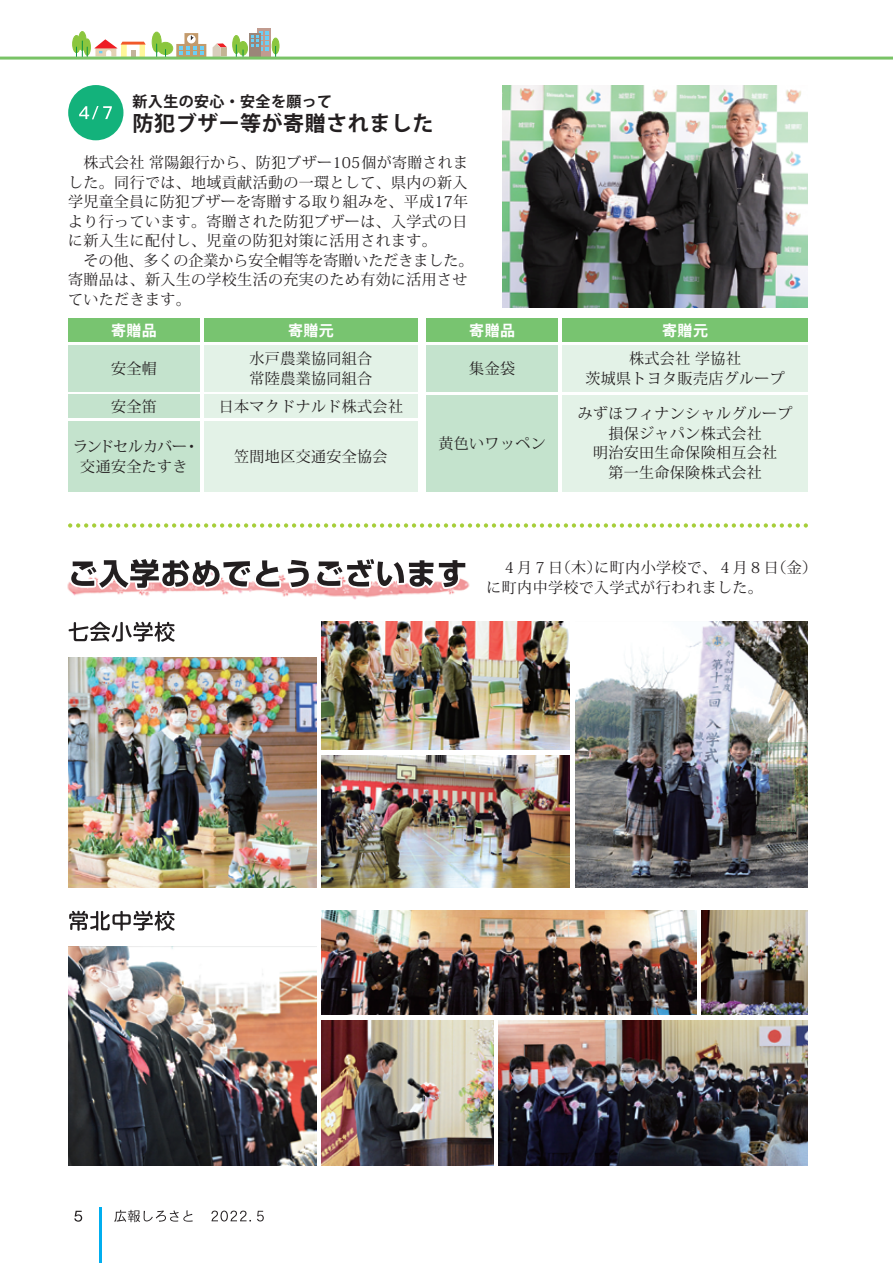
<style>
.page{position:relative;width:893px;height:1263px;background:#fff}
.page>*{position:absolute;margin:0;border:0;box-sizing:border-box;transform-origin:0 0}
.t1{font:700 21px "Koz Go Pro";letter-spacing:.025em;color:#231f20}
.t2{font:15px/19.5px "Koz Min Pro";letter-spacing:.025em;color:#231f20}
.t3{font:15px/19.5px "Koz Min Pro";color:#231f20;text-align:center}
.t4{font:700 15px "Koz Go Pro";letter-spacing:.025em;color:#231f20}
.t5{font:700 15px "Koz Go Pro";letter-spacing:.025em;color:#fff}
</style>
<div class="page">
<img style="left:72px;top:584px;width:398px;height:16px">
<svg style="left:68px;top:523px;width:740px;height:5px"></svg>
<svg style="left:74px;top:1211px;width:8px;height:11px"></svg>
<svg style="left:114px;top:1210px;width:79px;height:12px"></svg>
<svg style="left:211px;top:1210px;width:40px;height:11px"></svg>
<svg style="left:257px;top:1211px;width:7px;height:10px"></svg>
<hr style="left:99px;top:1208px;width:2px;height:55px;background:#00aeef">
<svg style="left:257px;top:29px;width:14px;height:28px"></svg>
<div style="left:84px;top:39px;width:6px;height:16px;background:#8bc63e;border-radius:50%"></div>
<div style="left:84px;top:39px;width:7px;height:16px;border:1px solid #8bc63e;border-radius:50%"></div>
<div style="left:78px;top:32px;width:8px;height:18px;background:#8bc63e;border-radius:50%"></div>
<div style="left:78px;top:31px;width:8px;height:20px;border:1px solid #8bc63e;border-radius:50%"></div>
<svg style="left:213px;top:43px;width:14px;height:14px"></svg>
<div style="left:73px;top:36px;width:7px;height:17px;background:#8bc63e;border-radius:50%"></div>
<div style="left:72px;top:35px;width:9px;height:18px;border:1px solid #8bc63e;border-radius:50%"></div>
<svg style="left:76px;top:41px;width:12px;height:16px"></svg>
<div style="left:152px;top:32px;width:9px;height:20px;background:#8bc63e;border-radius:50%"></div>
<div style="left:152px;top:32px;width:9px;height:20px;border:1px solid #8bc63e;border-radius:50%"></div>
<div style="left:158px;top:42px;width:15px;height:13px;background:#8bc63e;border-radius:50%"></div>
<div style="left:158px;top:42px;width:15px;height:13px;border:1px solid #8bc63e;border-radius:50%"></div>
<svg style="left:156px;top:44px;width:1px;height:13px"></svg>
<div style="left:249px;top:33px;width:12px;height:25px;background:#9b8679"></div>
<svg style="left:251px;top:31px;width:17px;height:19px"></svg>
<svg style="left:176px;top:33px;width:30px;height:24px"></svg>
<div style="left:233px;top:36px;width:7px;height:17px;background:#8bc63e;border-radius:50%"></div>
<div style="left:232px;top:35px;width:8px;height:19px;border:1px solid #8bc63e;border-radius:50%"></div>
<div style="left:239px;top:42px;width:9px;height:13px;background:#8bc63e;border-radius:50%"></div>
<div style="left:238px;top:41px;width:10px;height:14px;border:1px solid #8bc63e;border-radius:50%"></div>
<svg style="left:236px;top:44px;width:1px;height:13px"></svg>
<svg style="left:272px;top:38px;width:7px;height:16px"></svg>
<div style="left:272px;top:38px;width:7px;height:16px;border:1px solid #8bc63e;border-radius:50%"></div>
<svg style="left:94px;top:39px;width:52px;height:18px"></svg>
<hr style="left:0;top:57px;width:893px;height:3px;background:#79c366">
<div style="left:204px;top:421px;width:214px;height:70px;background:#e3f2e7"></div>
<div style="left:68px;top:421px;width:132px;height:70px;background:#c4e3cd"></div>
<div style="left:204px;top:395px;width:214px;height:23px;background:#e3f2e7"></div>
<div style="left:68px;top:395px;width:132px;height:23px;background:#c4e3cd"></div>
<div style="left:426px;top:395px;width:132px;height:96px;background:#c4e3cd"></div>
<div style="left:562px;top:395px;width:246px;height:96px;background:#e3f2e7"></div>
<div style="left:204px;top:345px;width:214px;height:47px;background:#e3f2e7"></div>
<div style="left:68px;top:345px;width:132px;height:47px;background:#c4e3cd"></div>
<div style="left:426px;top:345px;width:132px;height:47px;background:#c4e3cd"></div>
<div style="left:562px;top:345px;width:246px;height:47px;background:#e3f2e7"></div>
<div style="left:204px;top:319px;width:214px;height:23px;background:#78c470"></div>
<div style="left:68px;top:319px;width:132px;height:23px;background:#78c470"></div>
<div style="left:426px;top:319px;width:132px;height:23px;background:#78c470"></div>
<div style="left:562px;top:319px;width:246px;height:23px;background:#78c470"></div>
<img style="left:322px;top:755px;width:248px;height:132px">
<img style="left:68px;top:657px;width:248px;height:230px">
<img style="left:575px;top:621px;width:233px;height:266px">
<img style="left:322px;top:621px;width:248px;height:129px">
<img style="left:68px;top:946px;width:248px;height:219px">
<img style="left:322px;top:910px;width:374px;height:104px">
<img style="left:701px;top:910px;width:107px;height:104px">
<img style="left:499px;top:1020px;width:309px;height:145px">
<img style="left:322px;top:1020px;width:171px;height:145px">
<img style="left:503px;top:85px;width:305px;height:223px">
<div style="left:68px;top:85px;width:55px;height:55px;background:#13b27b;border-radius:50%"></div>
<svg style="left:79px;top:106px;width:33px;height:13px"></svg>
<svg style="left:69px;top:911px;width:106px;height:20px"></svg>
<svg style="left:69px;top:622px;width:106px;height:20px"></svg>
<svg style="left:67px;top:559px;width:402px;height:34px"></svg>
<p class="t4" style="left:133px;top:91px;width:201px">新入生の安心・安全を願って</p>
<h1 class="t1" style="left:133px;top:109px;width:302px">防犯ブザー等が寄贈されました</h1>
<p class="t2" style="left:68px;top:152px;width:402px;text-align:justify;text-indent:15px">株式会社 常陽銀行から、防犯ブザー105個が寄贈されました。同行では、地域貢献活動の一環として、県内の新入学児童全員に防犯ブザーを寄贈する取り組みを、平成17年より行っています。寄贈された防犯ブザーは、入学式の日に新入生に配付し、児童の防犯対策に活用されます。</p>
<p class="t2" style="left:68px;top:250px;width:407px;text-indent:15px">その他、多くの企業から安全帽等を寄贈いただきました。寄贈品は、新入生の学校生活の充実のため有効に活用させていただきます。</p>
<p class="t5" style="left:111px;top:321px;width:47px">寄贈品</p>
<p class="t5" style="left:288px;top:321px;width:47px">寄贈元</p>
<p class="t5" style="left:469px;top:321px;width:47px">寄贈品</p>
<p class="t2" style="left:250px;top:348px;width:124px">水戸農業協同組合常陸農業協同組合</p>
<p class="t2" style="left:111px;top:358px;width:47px">安全帽</p>
<p class="t2" style="left:469px;top:358px;width:47px">集金袋</p>
<p class="t2" style="left:111px;top:396px;width:47px">安全笛</p>
<p class="t2" style="left:219px;top:396px;width:186px">日本マクドナルド株式会社</p>
<p class="t3" style="left:73px;top:436px;width:127px">ランドセルカバー・交通安全たすき</p>
<p class="t2" style="left:234px;top:446px;width:155px">笠間地区交通安全協会</p>
<p class="t2" style="left:438px;top:433px;width:109px">黄色いワッペン</p>
<p class="t5" style="left:662px;top:321px;width:47px">寄贈元</p>
<p class="t2" style="left:585px;top:348px;width:201px;text-align:center">株式会社 学協社<br>茨城県トヨタ販売店グループ</p>
<p class="t2" style="left:578px;top:403px;width:216px;text-align:center">みずほフィナンシャルグループ損保ジャパン株式会社<br>明治安田生命保険相互会社<br>第一生命保険株式会社</p>
<p class="t2" style="left:486px;top:557px;width:332px;text-indent:15px">４月７日（木）に町内小学校で、４月８日（金）に町内中学校で入学式が行われました。</p>
</div>
